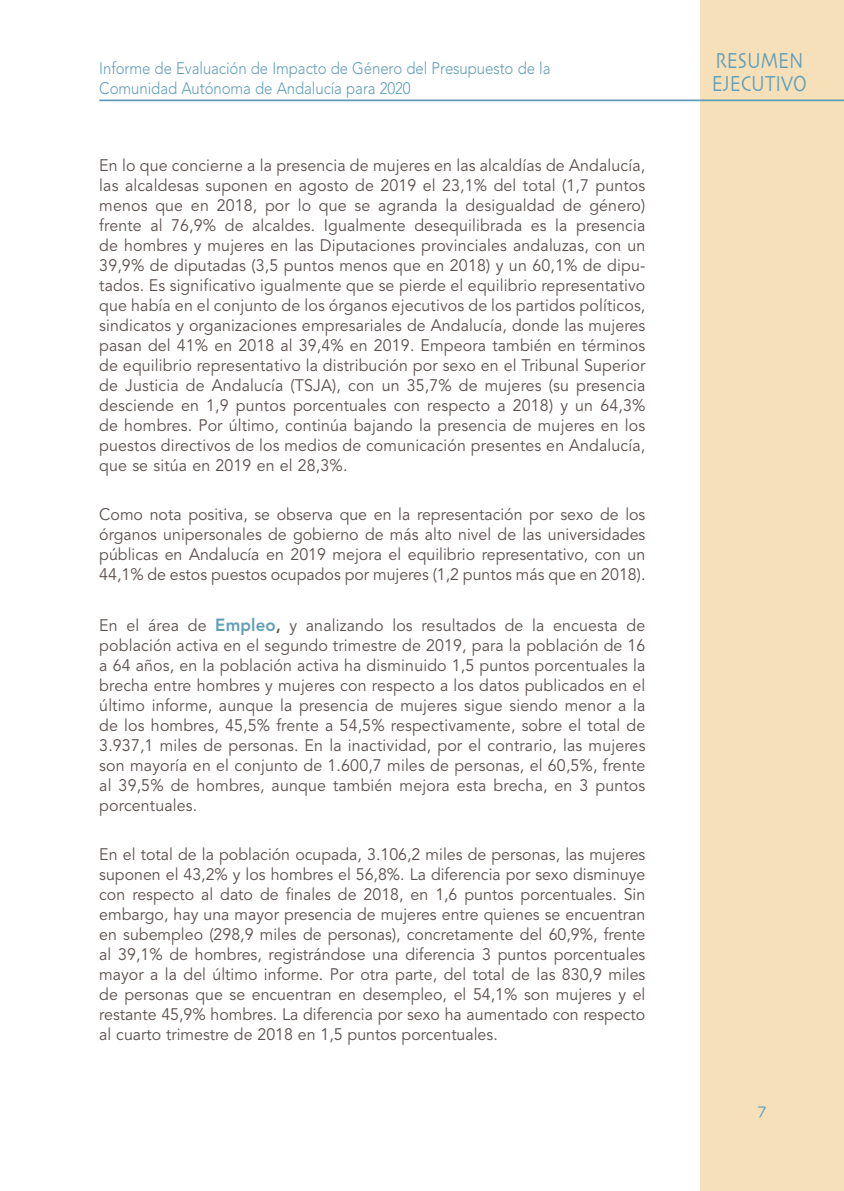
<style>
.page{position:relative;width:844px;height:1191px;background:#fff}
.page>*{position:absolute;margin:0;border:0;box-sizing:border-box;transform-origin:0 0}
.t1{font:22.75px/22.8px "Skia Regular 1 1";color:#619eb6;scale:.8 1}
.t2{font:17.5px "Skia Regular 1 1";color:#619eb6}
.t3{font:16.62px/19.9px "Avenir LT Std";color:#5b504d;text-align:justify;scale:.96 1}
.t4{font:300 16.62px/19.9px "Avenir LT Std";letter-spacing:-.005em;color:#619eb6;scale:.9 1}
.s1{font-weight:800;font-size:17.5px;color:#619eb6}
.s2{font-weight:800}
</style>
<div class="page">
<div style="left:699px;top:0;width:144px;height:1191px;background:#f6e0b9"></div>
<hr style="left:699px;top:99px;width:144px;height:2px;background:#619eb6">
<hr style="left:99px;top:99px;width:600px;height:2px;background:#619eb6">
<p class="t4" style="left:99px;top:58px;width:502px">Informe de Evaluación de Impacto de Género del Presupuesto de la<br>Comunidad Autónoma de Andalucía para 2020</p>
<p class="t3" style="left:99px;top:156px;width:570px">En lo que concierne a la presencia de mujeres en las alcaldías de Andalucía, las alcaldesas suponen en agosto de 2019 el 23,1% del total (1,7 puntos menos que en 2018, por lo que se agranda la desigualdad de género) frente al 76,9% de alcaldes. Igualmente desequilibrada es la presencia de hombres y mujeres en las Diputaciones provinciales andaluzas, con un 39,9% de diputadas (3,5 puntos menos que en 2018) y un 60,1% de dipu&shy;tados. Es significativo igualmente que se pierde el equilibrio representativo que había en el conjunto de los órganos ejecutivos de los partidos políticos, sindicatos y organizaciones empresariales de Andalucía, donde las mujeres pasan del 41% en 2018 al 39,4% en 2019. Empeora también en términos de equilibrio representativo la distribución por sexo en el Tribunal Superior de Justicia de Andalucía (TSJA), con un 35,7% de mujeres (su presencia desciende en 1,9 puntos porcentuales con respecto a 2018) y un 64,3% de hombres. Por último, continúa bajando la presencia de mujeres en los puestos directivos de los medios de comunicación presentes en Andalucía, que se sitúa en 2019 en el 28,3%.</p>
<p class="t3" style="left:99px;top:505px;width:570px">Como nota positiva, se observa que en la representación por sexo de los órganos unipersonales de gobierno de más alto nivel de las universidades públicas en Andalucía en 2019 mejora el equilibrio representativo, con un 44,1% de estos puestos ocupados por mujeres (1,2 puntos más que en 2018).</p>
<p class="t3" style="left:99px;top:616px;width:570px">En el área de <span class="s1">Empleo</span><span class="s2">,</span> y analizando los resultados de la encuesta de población activa en el segundo trimestre de 2019, para la población de 16 a 64 años, en la población activa ha disminuido 1,5 puntos porcentuales la brecha entre hombres y mujeres con respecto a los datos publicados en el último informe, aunque la presencia de mujeres sigue siendo menor a la de los hombres, 45,5% frente a 54,5% respectivamente, sobre el total de 3.937,1 miles de personas. En la inactividad, por el contrario, las mujeres son mayoría en el conjunto de 1.600,7 miles de personas, el 60,5%, frente al 39,5% de hombres, aunque también mejora esta brecha, en 3 puntos porcentuales.</p>
<p class="t3" style="left:99px;top:845px;width:570px">En el total de la población ocupada, 3.106,2 miles de personas, las mujeres suponen el 43,2% y los hombres el 56,8%. La diferencia por sexo disminuye con respecto al dato de finales de 2018, en 1,6 puntos porcentuales. Sin embargo, hay una mayor presencia de mujeres entre quienes se encuentran en subempleo (298,9 miles de personas), concretamente del 60,9%, frente al 39,1% de hombres, registrándose una diferencia 3 puntos porcentuales mayor a la del último informe. Por otra parte, del total de las 830,9 miles de personas que se encuentran en desempleo, el 54,1% son mujeres y el restante 45,9% hombres. La diferencia por sexo ha aumentado con respecto al cuarto trimestre de 2018 en 1,5 puntos porcentuales.</p>
<h1 class="t1" style="left:711px;top:51px;width:120px">RESUMEN<br>EJECUTIVO</h1>
<p class="t2" style="left:757px;top:1098px;width:10px">7</p>
</div>
